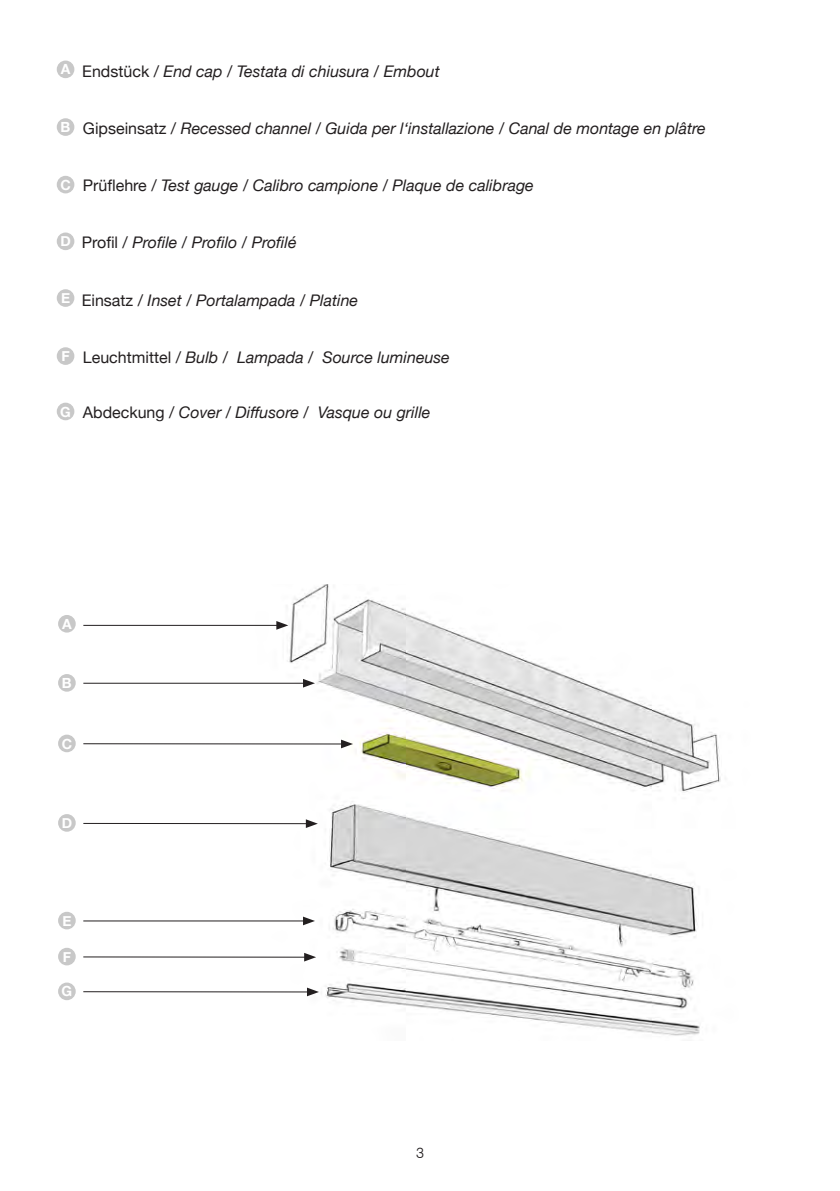
<style>
.page{position:relative;width:840px;height:1191px;background:#fff}
.page>*{position:absolute;margin:0;border:0;box-sizing:border-box;transform-origin:0 0}
.t1{font:italic 16px "Helvetica Neue";color:#231f20}
.t2{font:300 15px "Swiss 721 BT";color:#231f20}
.t3{font:700 14px "Helvetica Neue";color:#fff}
.s1{font-style:normal}
</style>
<div class="page">
<img style="left:160px;top:585px;width:561px;height:451px">
<div style="left:58px;top:615px;width:18px;height:17px;background:#c8c8c8;border-radius:50%"></div>
<div style="left:57px;top:61px;width:17px;height:17px;background:#c8c8c8;border-radius:50%"></div>
<div style="left:58px;top:814px;width:18px;height:17px;background:#c8c8c8;border-radius:50%"></div>
<div style="left:57px;top:232px;width:17px;height:18px;background:#c8c8c8;border-radius:50%"></div>
<div style="left:58px;top:674px;width:18px;height:17px;background:#c8c8c8;border-radius:50%"></div>
<div style="left:57px;top:118px;width:17px;height:18px;background:#c8c8c8;border-radius:50%"></div>
<div style="left:58px;top:911px;width:18px;height:18px;background:#c8c8c8;border-radius:50%"></div>
<div style="left:58px;top:947px;width:18px;height:18px;background:#c8c8c8;border-radius:50%"></div>
<div style="left:58px;top:982px;width:18px;height:18px;background:#c8c8c8;border-radius:50%"></div>
<div style="left:57px;top:289px;width:17px;height:18px;background:#c8c8c8;border-radius:50%"></div>
<div style="left:57px;top:347px;width:17px;height:18px;background:#c8c8c8;border-radius:50%"></div>
<div style="left:57px;top:403px;width:17px;height:17px;background:#c8c8c8;border-radius:50%"></div>
<div style="left:58px;top:734px;width:18px;height:18px;background:#c8c8c8;border-radius:50%"></div>
<div style="left:57px;top:176px;width:17px;height:17px;background:#c8c8c8;border-radius:50%"></div>
<hr style="left:83px;top:683px;width:223px;height:1px;background:#231f20">
<svg style="left:303px;top:679px;width:12px;height:8px"></svg>
<hr style="left:83px;top:625px;width:196px;height:1px;background:#231f20">
<svg style="left:276px;top:621px;width:12px;height:8px"></svg>
<hr style="left:83px;top:743px;width:261px;height:1px;background:#231f20">
<svg style="left:341px;top:739px;width:12px;height:9px"></svg>
<hr style="left:83px;top:823px;width:226px;height:1px;background:#231f20">
<svg style="left:306px;top:819px;width:11px;height:9px"></svg>
<hr style="left:83px;top:920px;width:223px;height:1px;background:#231f20">
<svg style="left:303px;top:916px;width:12px;height:9px"></svg>
<hr style="left:83px;top:956px;width:224px;height:1px;background:#231f20">
<svg style="left:304px;top:952px;width:12px;height:9px"></svg>
<hr style="left:83px;top:991px;width:227px;height:1px;background:#231f20">
<svg style="left:307px;top:987px;width:12px;height:9px"></svg>
<p class="t3" style="left:61px;top:57px;width:11px">A</p>
<p class="t1" style="left:82px;top:58px;width:359px"><span class="s1">Endstück</span> / End cap / Testata di chiusura / Embout</p>
<p class="t3" style="left:61px;top:114px;width:11px">B</p>
<p class="t1" style="left:83px;top:115px;width:624px"><span class="s1">Gipseinsatz</span> / Recessed channel / Guida per l‘installazione / Canal de montage en plâtre</p>
<p class="t3" style="left:60px;top:172px;width:12px">C</p>
<p class="t1" style="left:83px;top:172px;width:452px"><span class="s1">Prüflehre</span> / Test gauge / Calibro campione / Plaque de calibrage</p>
<p class="t3" style="left:60px;top:229px;width:12px">D</p>
<p class="t1" style="left:82px;top:229px;width:216px"><span class="s1">Profil</span> / Profile / Profilo / Profilé</p>
<p class="t3" style="left:61px;top:285px;width:11px">E</p>
<p class="t1" style="left:82px;top:287px;width:278px"><span class="s1">Einsatz</span> / Inset / Portalampada / Platine</p>
<p class="t3" style="left:61px;top:343px;width:10px">F</p>
<p class="t1" style="left:83px;top:344px;width:368px"><span class="s1">Leuchtmittel</span> / Bulb / Lampada / Source lumineuse</p>
<p class="t3" style="left:60px;top:399px;width:12px">G</p>
<p class="t1" style="left:83px;top:399px;width:349px"><span class="s1">Abdeckung</span> / Cover / Diffusore / Vasque ou grille</p>
<p class="t3" style="left:62px;top:611px;width:11px">A</p>
<p class="t3" style="left:62px;top:670px;width:11px">B</p>
<p class="t3" style="left:62px;top:731px;width:12px">C</p>
<p class="t3" style="left:62px;top:810px;width:12px">D</p>
<p class="t3" style="left:62px;top:908px;width:11px">E</p>
<p class="t3" style="left:63px;top:944px;width:10px">F</p>
<p class="t3" style="left:62px;top:978px;width:12px">G</p>
<p class="t2" style="left:416px;top:1143px;width:9px">3</p>
</div>
